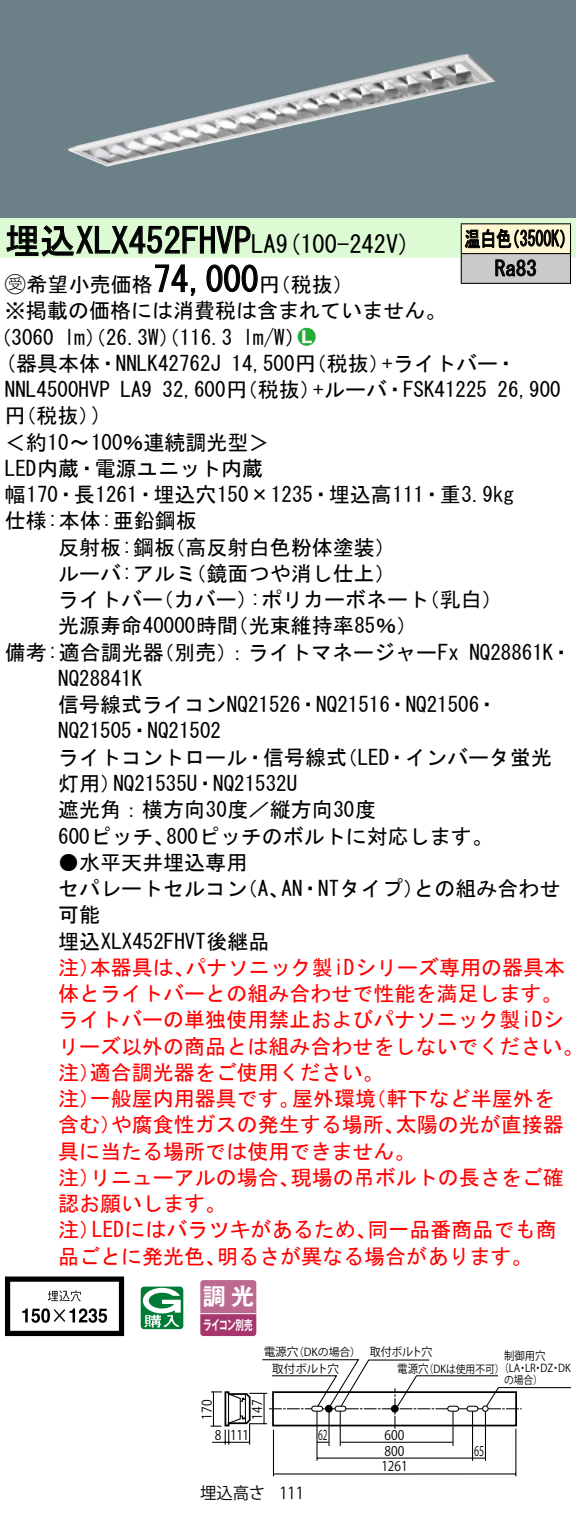
<style>
.page{position:relative;width:576px;height:1515px;background:#fff}
.page>*{position:absolute;margin:0;border:0;box-sizing:border-box;transform-origin:0 0}
.t1{font:35px "MS Gothic";color:#000}
.t2{font:24.5px "MS Gothic";color:#000}
.t3{font:23.1px "Gothic MB101 Pro De Bold 90 pv RKSJ H";color:#fff}
.t4{font:21px/26.2px "MS Gothic";color:#000}
.t5{font:21px/26.2px "MS Gothic";color:#f00}
.t6{font:21px/29.8px "MS Gothic";color:#000;scale:.75 1}
.t7{font:21px "Ford Classification 1";color:#23ac38}
.t8{font:16.45px "Gothic BBB Pro Medium 90 msp RKSJ H";color:#000}
.t9{font:16.45px "Gothic BBB Pro Medium 90 msp RKSJ H";color:#000;scale:.9 1}
.t10{font:13.3px "Gothic BBB Pro Medium 90 msp RKSJ H";color:#000;scale:.9 1}
.t11{font:13.3px "Gothic MB101 Pro De Bold 90 pv RKSJ H";letter-spacing:-.05em;color:#fff;scale:.65 1}
.t12{font:13.3px "Gothic BBB Pro Medium 90 msp RKSJ H";color:#000;scale:.65 1}
.t13{font:13.3px "Gothic BBB Pro Medium 90 msp RKSJ H";color:#000;scale:.7 1}
.t14{font:11.55px "Gothic BBB Pro Medium 90 msp RKSJ H";color:#000}
.t15{font:11.55px "Gothic BBB Pro Medium 90 msp RKSJ H";color:#000;scale:.9 1}
.t16{font:11.55px "Gothic BBB Pro Medium 90 msp RKSJ H";color:#000;scale:.95 1}
.t17{font:10.85px/12.2px "Gothic BBB Pro Medium 90 msp RKSJ H";color:#000;scale:.9 1}
.t18{font:10.85px "Gothic BBB Pro Medium 90 msp RKSJ H";color:#000}
.s1{font-size:24.5px}
.s2{font-family:"Ford Classification 1"}
.s3{color:#fff}
</style>
<div class="page">
<div style="left:0;top:0;width:575px;height:218px;background:#6c8087"></div>
<img style="left:68px;top:53px;width:428px;height:114px">
<div style="left:0;top:218px;width:575px;height:40px;background:#dcfad4"></div>
<svg style="left:6px;top:225px;width:245px;height:32px"></svg>
<svg style="left:155px;top:264px;width:41px;height:32px"></svg>
<svg style="left:206px;top:264px;width:52px;height:29px"></svg>
<svg style="left:5px;top:1276px;width:119px;height:60px"></svg>
<svg style="left:141px;top:1286px;width:42px;height:43px"></svg>
<svg style="left:200px;top:1280px;width:56px;height:56px;background:#b45783"></svg>
<hr style="left:200px;top:1313px;width:56px;height:1px;background:#fff">
<div style="left:461px;top:224px;width:109px;height:30px;background:#fff6d2"></div>
<div style="left:461px;top:254px;width:109px;height:29px;background:#cacaca"></div>
<hr style="left:460px;top:223px;width:110px;height:1px;background:#000">
<hr style="left:569px;top:224px;width:2px;height:29px;background:#000">
<hr style="left:460px;top:253px;width:110px;height:1px;background:#000">
<hr style="left:569px;top:254px;width:2px;height:29px;background:#000">
<hr style="left:460px;top:283px;width:110px;height:1px;background:#000">
<svg style="left:460px;top:224px;width:104px;height:59px"></svg>
<hr style="left:515px;top:1428px;width:1px;height:48px;background:#000">
<hr style="left:273px;top:1429px;width:1px;height:47px;background:#000">
<hr style="left:317px;top:1457px;width:168px;height:1px;background:#000">
<hr style="left:273px;top:1473px;width:242px;height:1px;background:#000">
<hr style="left:471px;top:1411px;width:2px;height:49px;background:#000">
<hr style="left:316px;top:1411px;width:1px;height:49px;background:#000">
<hr style="left:328px;top:1412px;width:1px;height:34px;background:#000">
<hr style="left:339px;top:1411px;width:2px;height:35px;background:#000">
<hr style="left:452px;top:1411px;width:1px;height:35px;background:#000">
<hr style="left:484px;top:1411px;width:2px;height:49px;background:#000">
<svg style="left:210px;top:1359px;width:360px;height:85px"></svg>
<h1 class="t1" style="left:5px;top:223px;width:272px">埋込XLX452FHVP<span class="s1">LA</span></h1>
<p class="t4" style="left:259px;top:271px;width:96px">（円税抜(</p>
<p class="t2" style="left:276px;top:232px;width:136px">(9 100-242 (V</p>
<h1 class="t1" style="left:153px;top:262px;width:106px">74,000</h1>
<p class="t4" style="left:5px;top:271px;width:442px"><span class="s2">B</span>希望小売価格<br>※掲載の価格には消費税は含まれていません。</p>
<p class="t7" style="left:298px;top:326px;width:19px">2<span class="s3">7</span></p>
<p class="t4" style="left:243px;top:324px;width:64px">l m (W/</p>
<p class="t4" style="left:-9px;top:324px;width:65px">（3060</p>
<p class="t4" style="left:64px;top:324px;width:169px">lm）（26.3 ）（W 116.3</p>
<p class="t6" style="left:494px;top:224px;width:57px;text-indent:-30px">温白色<br>Ra83</p>
<p class="t6" style="left:504px;top:224px;width:96px">（3500 (K</p>
<p class="t4" style="left:5px;top:350px;width:217px">(器具本体・NNLK42762J</p>
<p class="t4" style="left:382px;top:350px;width:136px">+ライトバー・</p>
<p class="t4" style="left:231px;top:350px;width:160px">14,500 （円税抜）</p>
<p class="t4" style="left:313px;top:376px;width:175px">+ルーバ・FSK41225</p>
<p class="t4" style="left:162px;top:376px;width:160px">32,600 （円税抜）</p>
<p class="t4" style="left:92px;top:376px;width:20px;text-indent:-87px">NNL4500HVP (</p>
<p class="t4" style="left:120px;top:376px;width:33px">LA9</p>
<p class="t4" style="left:497px;top:376px;width:64px">26,900</p>
<p class="t4" style="left:5px;top:403px;width:96px">（円税抜(</p>
<p class="t4" style="left:5px;top:429px;width:266px">＜約10〜100％連続調光型&lt;</p>
<p class="t4" style="left:5px;top:455px;width:259px">LED内蔵・電源ユニット内蔵</p>
<p class="t4" style="left:5px;top:481px;width:510px">幅170・長1261・埋込穴150×1235・埋込高111・重3.9kg</p>
<p class="t4" style="left:5px;top:508px;width:193px">仕様:本体:亜鉛鋼板</p>
<p class="t4" style="left:164px;top:534px;width:232px">（高反射白色粉体塗装(</p>
<p class="t4" style="left:58px;top:534px;width:118px">反射板:鋼板</p>
<p class="t4" style="left:58px;top:560px;width:139px">ルーバ:アルミ</p>
<p class="t4" style="left:185px;top:560px;width:211px">（鏡面つや消し仕上(</p>
<p class="t4" style="left:58px;top:586px;width:107px">ライトバー</p>
<p class="t4" style="left:153px;top:586px;width:106px">（カバー）</p>
<p class="t4" style="left:250px;top:586px;width:181px">:ポリカーボネート</p>
<p class="t4" style="left:418px;top:586px;width:85px">（乳白(</p>
<p class="t4" style="left:58px;top:613px;width:181px">光源寿命40000時間</p>
<p class="t4" style="left:227px;top:613px;width:191px">（光束維持率85％(</p>
<p class="t4" style="left:153px;top:639px;width:307px">（別売：）ライトマネージャーFx</p>
<p class="t4" style="left:5px;top:639px;width:160px">備考:適合調光器</p>
<p class="t4" style="left:58px;top:665px;width:85px">NQ28841K</p>
<p class="t4" style="left:58px;top:691px;width:441px">信号線式ライコンNQ21526・NQ21516・NQ21506・</p>
<p class="t4" style="left:58px;top:718px;width:164px">NQ21505・NQ21502</p>
<p class="t4" style="left:336px;top:744px;width:217px">（LED・インバータ蛍光</p>
<p class="t4" style="left:469px;top:639px;width:104px">NQ28861 ・K</p>
<p class="t4" style="left:58px;top:744px;width:290px;text-align:center">ライトコントロール・信号線式<br>NQ21535 ・U NQ21532U</p>
<p class="t4" style="left:58px;top:770px;width:64px">灯用）</p>
<p class="t4" style="left:58px;top:796px;width:319px">遮光角：横方向30度／縦方向30度</p>
<p class="t4" style="left:166px;top:823px;width:328px">800ピッチのボルトに対応します。</p>
<p class="t4" style="left:58px;top:823px;width:118px">600ピッチ、</p>
<p class="t4" style="left:58px;top:849px;width:190px">●水平天井埋込専用</p>
<p class="t4" style="left:281px;top:875px;width:144px">AN・NTタイプ）</p>
<p class="t4" style="left:413px;top:875px;width:148px">との組み合わせ</p>
<p class="t4" style="left:58px;top:875px;width:213px">セパレートセルコン可能<br>埋込XLX452FHVT後継品</p>
<p class="t5" style="left:185px;top:954px;width:381px">パナソニック製iDシリーズ専用の器具本</p>
<p class="t4" style="left:237px;top:875px;width:54px">（、A</p>
<p class="t5" style="left:58px;top:954px;width:43px">注）</p>
<p class="t5" style="left:58px;top:980px;width:505px">体とライトバーとの組み合わせで性能を満足します。</p>
<p class="t5" style="left:58px;top:1006px;width:507px">ライトバーの単独使用禁止およびパナソニック製iDシ</p>
<p class="t5" style="left:58px;top:1033px;width:526px">リーズ以外の商品とは組み合わせをしないでください。</p>
<p class="t5" style="left:90px;top:1059px;width:295px">適合調光器をご使用ください。</p>
<p class="t5" style="left:90px;top:954px;width:106px">本器具は、</p>
<p class="t5" style="left:58px;top:1059px;width:43px">注）</p>
<p class="t5" style="left:90px;top:1085px;width:211px">一般屋内用器具です。</p>
<p class="t5" style="left:292px;top:1085px;width:85px">屋外環境</p>
<p class="t5" style="left:365px;top:1085px;width:190px">（軒下など半屋外を</p>
<p class="t5" style="left:58px;top:1085px;width:43px">注）</p>
<p class="t5" style="left:111px;top:1111px;width:295px">や腐食性ガスの発生する場所、</p>
<p class="t5" style="left:395px;top:1111px;width:170px">太陽の光が直接器</p>
<p class="t5" style="left:58px;top:1111px;width:64px">含む）</p>
<p class="t5" style="left:58px;top:1138px;width:358px">具に当たる場所では使用できません。</p>
<p class="t5" style="left:290px;top:1164px;width:275px">現場の吊ボルトの長さをご確</p>
<p class="t5" style="left:58px;top:1164px;width:169px">注）<br>認お願いします。</p>
<p class="t5" style="left:90px;top:1164px;width:211px">リニューアルの場合、</p>
<p class="t5" style="left:92px;top:1216px;width:286px">LEDにはバラツキがあるため、</p>
<p class="t5" style="left:367px;top:1216px;width:190px">同一品番商品でも商</p>
<p class="t5" style="left:58px;top:1216px;width:43px">注）</p>
<p class="t5" style="left:58px;top:1243px;width:169px">品ごとに発光色、</p>
<p class="t5" style="left:217px;top:1243px;width:317px">明るさが異なる場合があります。</p>
<p class="t3" style="left:203px;top:1277px;width:53px">調光</p>
<p class="t11" style="left:203px;top:1313px;width:77px">ライコン別売</p>
<p class="t14" style="left:263px;top:1345px;width:36px">電源穴</p>
<p class="t18" style="left:293px;top:1346px;width:69px">（DKの場合）</p>
<p class="t14" style="left:272px;top:1362px;width:68px">取付ボルト穴</p>
<p class="t10" style="left:199px;top:1419px;width:23px;rotate:-90deg">170</p>
<p class="t10" style="left:215px;top:1427px;width:9px">8</p>
<p class="t10" style="left:250px;top:1419px;width:23px;rotate:-90deg">147</p>
<p class="t10" style="left:230px;top:1428px;width:22px">111</p>
<p class="t12" style="left:318px;top:1428px;width:16px">62</p>
<p class="t8" style="left:200px;top:1483px;width:67px">埋込高さ</p>
<p class="t9" style="left:279px;top:1484px;width:29px">111</p>
<p class="t16" style="left:370px;top:1345px;width:67px">取付ボルト穴</p>
<p class="t15" style="left:504px;top:1349px;width:48px">制御用穴</p>
<p class="t17" style="left:504px;top:1362px;width:45px;text-indent:-5px">（<br>の場合(</p>
<p class="t15" style="left:397px;top:1362px;width:36px">電源穴</p>
<p class="t17" style="left:540px;top:1362px;width:16px">DZ</p>
<p class="t17" style="left:558px;top:1362px;width:16px">DK</p>
<p class="t17" style="left:423px;top:1363px;width:126px">（DKは使用不可( LA LR</p>
<p class="t17" style="left:517px;top:1362px;width:12px">・</p>
<p class="t17" style="left:533px;top:1362px;width:12px">・</p>
<p class="t17" style="left:550px;top:1362px;width:12px">・</p>
<p class="t10" style="left:384px;top:1427px;width:23px">600</p>
<p class="t10" style="left:384px;top:1443px;width:23px">800</p>
<p class="t10" style="left:381px;top:1459px;width:31px">1261</p>
<p class="t13" style="left:474px;top:1443px;width:16px">65</p>
</div>
